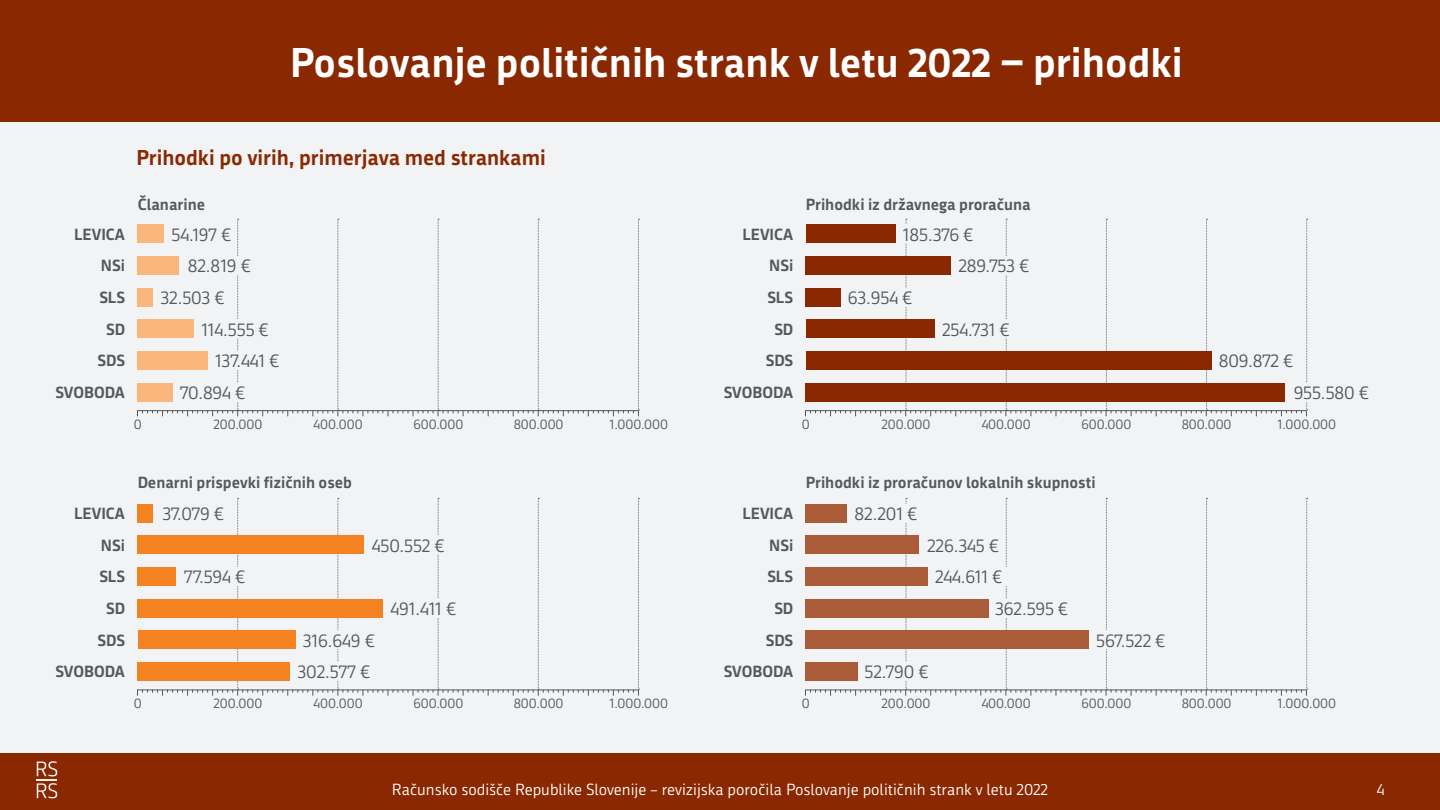
<style>
.page{position:relative;width:1440px;height:810px;background:#f2f3f4}
.page>*{position:absolute;margin:0;border:0;box-sizing:border-box;transform-origin:0 0}
.t1{font:700 40.5px "Republika";color:#fff}
.t2{font:700 21px "Republika";color:#8a2901}
.t3{font:18px "Republika";color:#57585a}
.t4{font:700 15.75px "Republika";color:#57585a}
.t5{font:15.75px "Republika";color:#fff}
.t6{font:15.75px "Republika";color:#f2f3f4}
.t7{font:13.5px "Republika";color:#57585a}
</style>
<div class="page">
<div style="left:0;top:753px;width:1440px;height:57px;background:#8a2901"></div>
<svg style="left:37px;top:761px;width:20px;height:15px"></svg>
<hr style="left:37px;top:779px;width:20px;height:2px;background:#f2f3f4">
<svg style="left:37px;top:783px;width:20px;height:15px"></svg>
<div style="left:0;top:0;width:1440px;height:122px;background:#8a2901"></div>
<svg style="left:137px;top:498px;width:502px;height:198px"></svg>
<svg style="left:137px;top:219px;width:502px;height:197px"></svg>
<svg style="left:805px;top:498px;width:503px;height:198px"></svg>
<svg style="left:805px;top:219px;width:503px;height:197px"></svg>
<div style="left:391px;top:599px;width:77px;height:19px;background:#f2f3f4"></div>
<div style="left:138px;top:599px;width:245px;height:19px;background:#f58220"></div>
<div style="left:303px;top:630px;width:73px;height:19px;background:#f2f3f4"></div>
<div style="left:138px;top:630px;width:158px;height:19px;background:#f58220"></div>
<div style="left:298px;top:662px;width:72px;height:19px;background:#f2f3f4"></div>
<div style="left:138px;top:662px;width:152px;height:19px;background:#f58220"></div>
<div style="left:171px;top:227px;width:60px;height:14px;background:#f2f3f4"></div>
<div style="left:138px;top:225px;width:26px;height:18px;background:#fab67b"></div>
<div style="left:201px;top:319px;width:82px;height:19px;background:#f2f3f4"></div>
<div style="left:138px;top:319px;width:56px;height:19px;background:#fab67b"></div>
<div style="left:188px;top:256px;width:63px;height:19px;background:#f2f3f4"></div>
<div style="left:138px;top:256px;width:41px;height:19px;background:#fab67b"></div>
<div style="left:215px;top:351px;width:77px;height:19px;background:#f2f3f4"></div>
<div style="left:138px;top:351px;width:70px;height:19px;background:#fab67b"></div>
<div style="left:162px;top:506px;width:62px;height:14px;background:#f2f3f4"></div>
<div style="left:138px;top:504px;width:15px;height:19px;background:#f58220"></div>
<div style="left:372px;top:536px;width:73px;height:18px;background:#f2f3f4"></div>
<div style="left:138px;top:536px;width:226px;height:18px;background:#f58220"></div>
<div style="left:903px;top:225px;width:70px;height:18px;background:#f2f3f4"></div>
<div style="left:806px;top:225px;width:90px;height:18px;background:#8a2901"></div>
<div style="left:942px;top:319px;width:71px;height:19px;background:#f2f3f4"></div>
<div style="left:806px;top:319px;width:129px;height:19px;background:#8a2901"></div>
<div style="left:958px;top:256px;width:77px;height:19px;background:#f2f3f4"></div>
<div style="left:806px;top:256px;width:145px;height:19px;background:#8a2901"></div>
<div style="left:1219px;top:354px;width:76px;height:13px;background:#f2f3f4"></div>
<div style="left:806px;top:351px;width:405px;height:19px;background:#8a2901"></div>
<div style="left:855px;top:504px;width:64px;height:19px;background:#f2f3f4"></div>
<div style="left:805px;top:504px;width:41px;height:19px;background:#aa5c39"></div>
<div style="left:995px;top:599px;width:83px;height:19px;background:#f2f3f4"></div>
<div style="left:805px;top:599px;width:183px;height:19px;background:#aa5c39"></div>
<div style="left:927px;top:536px;width:72px;height:18px;background:#f2f3f4"></div>
<div style="left:805px;top:536px;width:114px;height:18px;background:#aa5c39"></div>
<div style="left:1096px;top:630px;width:72px;height:19px;background:#f2f3f4"></div>
<div style="left:805px;top:630px;width:284px;height:19px;background:#aa5c39"></div>
<div style="left:138px;top:288px;width:15px;height:19px;background:#fab67b"></div>
<div style="left:160px;top:290px;width:66px;height:14px;background:#f2f3f4"></div>
<div style="left:138px;top:383px;width:35px;height:18px;background:#fab67b"></div>
<div style="left:180px;top:383px;width:66px;height:18px;background:#f2f3f4"></div>
<div style="left:138px;top:567px;width:38px;height:19px;background:#f58220"></div>
<div style="left:184px;top:567px;width:73px;height:19px;background:#f2f3f4"></div>
<div style="left:806px;top:288px;width:35px;height:19px;background:#8a2901"></div>
<div style="left:848px;top:288px;width:76px;height:19px;background:#f2f3f4"></div>
<div style="left:806px;top:383px;width:479px;height:18px;background:#8a2901"></div>
<div style="left:1294px;top:383px;width:76px;height:18px;background:#f2f3f4"></div>
<div style="left:805px;top:567px;width:123px;height:19px;background:#aa5c39"></div>
<div style="left:935px;top:567px;width:72px;height:19px;background:#f2f3f4"></div>
<div style="left:805px;top:662px;width:52px;height:19px;background:#aa5c39"></div>
<div style="left:865px;top:662px;width:71px;height:19px;background:#f2f3f4"></div>
<h1 class="t1" style="left:290px;top:39px;width:894px">Poslovanje političnih strank v letu 2022 − prihodki</h1>
<h2 class="t2" style="left:136px;top:146px;width:411px">Prihodki po virih, primerjava med strankami</h2>
<p class="t4" style="left:138px;top:195px;width:69px">Članarine</p>
<p class="t4" style="left:806px;top:195px;width:226px">Prihodki iz državnega proračuna</p>
<p class="t4" style="left:74px;top:225px;width:52px">LEVICA</p>
<p class="t3" style="left:171px;top:224px;width:61px">54.197 €</p>
<p class="t4" style="left:742px;top:225px;width:52px">LEVICA</p>
<p class="t3" style="left:903px;top:224px;width:72px">185.376 €</p>
<p class="t4" style="left:101px;top:257px;width:26px">NSi</p>
<p class="t3" style="left:188px;top:256px;width:65px">82.819 €</p>
<p class="t4" style="left:769px;top:257px;width:26px">NSi</p>
<p class="t3" style="left:958px;top:256px;width:72px">289.753 €</p>
<p class="t4" style="left:99px;top:288px;width:27px">SLS</p>
<p class="t3" style="left:160px;top:287px;width:66px">32.503 €</p>
<p class="t4" style="left:767px;top:288px;width:27px">SLS</p>
<p class="t3" style="left:848px;top:287px;width:66px">63.954 €</p>
<p class="t4" style="left:106px;top:320px;width:20px">SD</p>
<p class="t3" style="left:201px;top:319px;width:69px">114.555 €</p>
<p class="t4" style="left:774px;top:320px;width:20px">SD</p>
<p class="t3" style="left:942px;top:319px;width:69px">254.731 €</p>
<p class="t4" style="left:98px;top:352px;width:29px">SDS</p>
<p class="t3" style="left:215px;top:350px;width:66px">137.441 €</p>
<p class="t4" style="left:766px;top:352px;width:29px">SDS</p>
<p class="t3" style="left:1219px;top:350px;width:76px">809.872 €</p>
<p class="t4" style="left:55px;top:383px;width:71px">SVOBODA</p>
<p class="t3" style="left:180px;top:382px;width:67px">70.894 €</p>
<p class="t4" style="left:724px;top:383px;width:71px">SVOBODA</p>
<p class="t3" style="left:1294px;top:382px;width:77px">955.580 €</p>
<p class="t7" style="left:134px;top:417px;width:9px">0</p>
<p class="t7" style="left:214px;top:417px;width:50px">200.000</p>
<p class="t7" style="left:314px;top:417px;width:51px">400.000</p>
<p class="t7" style="left:413px;top:417px;width:51px">600.000</p>
<p class="t7" style="left:514px;top:417px;width:51px">800.000</p>
<p class="t7" style="left:610px;top:417px;width:60px">1.000.000</p>
<p class="t7" style="left:802px;top:417px;width:9px">0</p>
<p class="t7" style="left:882px;top:417px;width:50px">200.000</p>
<p class="t7" style="left:982px;top:417px;width:51px">400.000</p>
<p class="t7" style="left:1082px;top:417px;width:51px">600.000</p>
<p class="t7" style="left:1182px;top:417px;width:51px">800.000</p>
<p class="t7" style="left:1278px;top:417px;width:60px">1.000.000</p>
<p class="t4" style="left:138px;top:474px;width:216px">Denarni prispevki fizičnih oseb</p>
<p class="t4" style="left:806px;top:474px;width:291px">Prihodki iz proračunov lokalnih skupnosti</p>
<p class="t4" style="left:74px;top:505px;width:52px">LEVICA</p>
<p class="t3" style="left:162px;top:503px;width:63px">37.079 €</p>
<p class="t4" style="left:101px;top:536px;width:26px">NSi</p>
<p class="t3" style="left:372px;top:535px;width:74px">450.552 €</p>
<p class="t4" style="left:742px;top:505px;width:52px">LEVICA</p>
<p class="t3" style="left:855px;top:503px;width:64px">82.201 €</p>
<p class="t4" style="left:769px;top:536px;width:26px">NSi</p>
<p class="t3" style="left:927px;top:535px;width:73px">226.345 €</p>
<p class="t4" style="left:99px;top:568px;width:27px">SLS</p>
<p class="t3" style="left:184px;top:567px;width:63px">77.594 €</p>
<p class="t4" style="left:767px;top:568px;width:27px">SLS</p>
<p class="t3" style="left:935px;top:567px;width:69px">244.611 €</p>
<p class="t4" style="left:106px;top:599px;width:20px">SD</p>
<p class="t3" style="left:391px;top:598px;width:67px">491.411 €</p>
<p class="t4" style="left:98px;top:631px;width:29px">SDS</p>
<p class="t3" style="left:303px;top:630px;width:73px">316.649 €</p>
<p class="t4" style="left:55px;top:663px;width:71px">SVOBODA</p>
<p class="t3" style="left:298px;top:661px;width:74px">302.577 €</p>
<p class="t4" style="left:774px;top:599px;width:20px">SD</p>
<p class="t3" style="left:995px;top:598px;width:74px">362.595 €</p>
<p class="t4" style="left:766px;top:631px;width:29px">SDS</p>
<p class="t3" style="left:1096px;top:630px;width:71px">567.522 €</p>
<p class="t4" style="left:724px;top:663px;width:71px">SVOBODA</p>
<p class="t3" style="left:865px;top:661px;width:65px">52.790 €</p>
<p class="t7" style="left:134px;top:696px;width:9px">0</p>
<p class="t7" style="left:214px;top:696px;width:50px">200.000</p>
<p class="t7" style="left:314px;top:696px;width:51px">400.000</p>
<p class="t7" style="left:413px;top:696px;width:51px">600.000</p>
<p class="t7" style="left:514px;top:696px;width:51px">800.000</p>
<p class="t7" style="left:610px;top:696px;width:60px">1.000.000</p>
<p class="t7" style="left:802px;top:696px;width:9px">0</p>
<p class="t7" style="left:882px;top:696px;width:50px">200.000</p>
<p class="t7" style="left:982px;top:696px;width:51px">400.000</p>
<p class="t7" style="left:1082px;top:696px;width:51px">600.000</p>
<p class="t7" style="left:1182px;top:696px;width:51px">800.000</p>
<p class="t7" style="left:1278px;top:696px;width:60px">1.000.000</p>
<p class="t5" style="left:392px;top:780px;width:658px">Računsko sodišče Republike Slovenije – revizijska poročila Poslovanje političnih strank v letu 2022</p>
<p class="t6" style="left:1377px;top:780px;width:9px">4</p>
</div>
